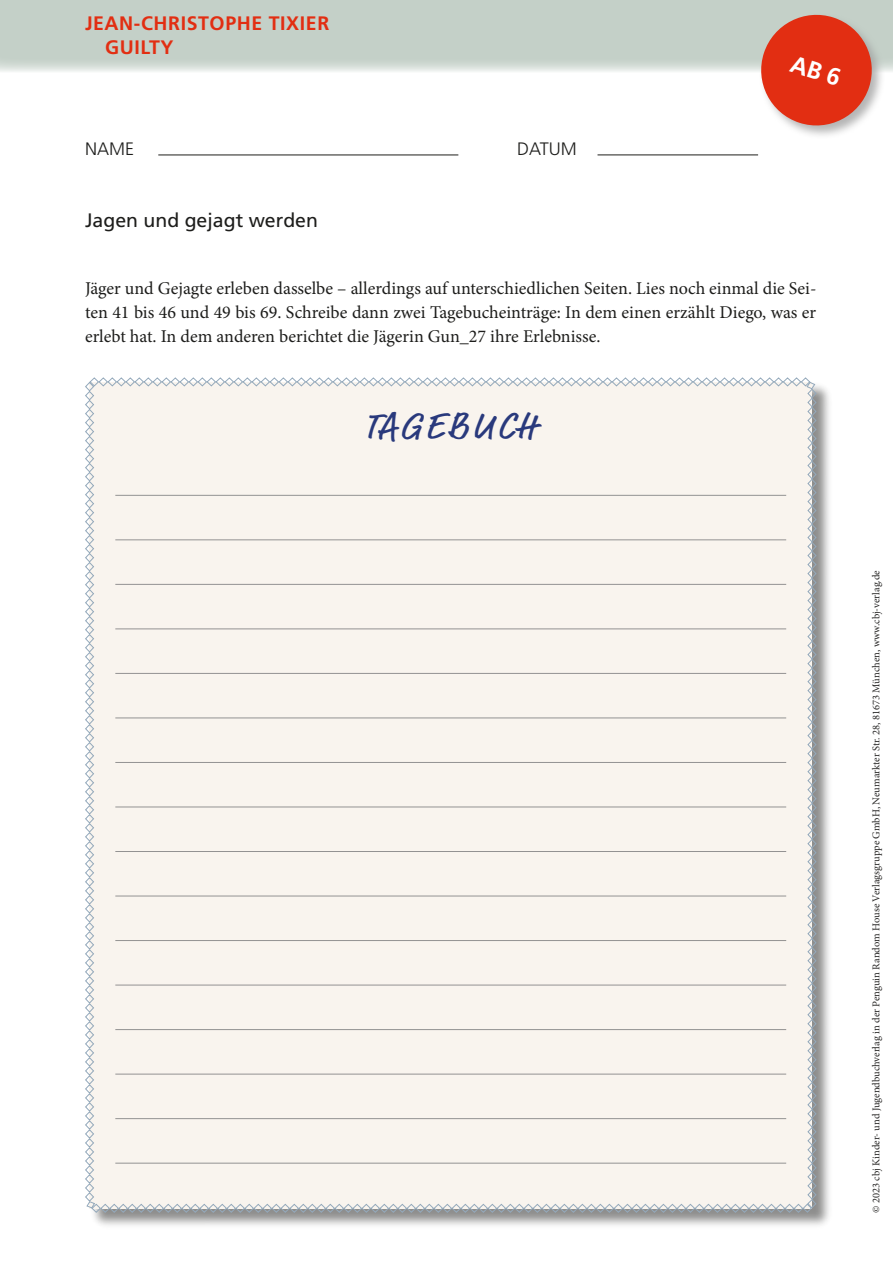
<style>
.page{position:relative;width:893px;height:1263px;background:#fff}
.page>*{position:absolute;margin:0;border:0;box-sizing:border-box;transform-origin:0 0}
.t1{font:37.5px "Market Pro";letter-spacing:.08em;color:#29397c}
.t2{font:700 19.5px/24px "Frutiger LT Pro";letter-spacing:.03em;color:#e22e12}
.t3{font:19.5px "Frutiger LT Pro";color:#1d1d1b}
.t4{font:18px/24px "Minion Pro";color:#1d1d1b;text-align:justify}
.t5{font:300 18px "Frutiger LT Pro";color:#1d1d1b}
.t6{font:10.5px "Minion Pro";color:#252423}
</style>
<div class="page">
<div style="left:0;top:0;width:893px;height:72px;background:#c4d0c8"></div>
<div style="left:759px;top:13px;width:127px;height:127px;background:#9d9d9d;opacity:.75"></div>
<hr style="left:158px;top:155px;width:300px;height:1px;background:#1d1d1b">
<hr style="left:597px;top:155px;width:161px;height:1px;background:#1d1d1b">
<div style="left:88px;top:381px;width:746px;height:849px;background:#1d1d1b;opacity:.5"></div>
<div style="left:85px;top:377px;width:732px;height:836px;background:#f9f4ee"></div>
<svg style="left:754px;top:13px;width:124px;height:119px"></svg>
<p class="t2" style="left:105px;top:12px;width:226px;text-indent:-20px">JEAN-CHRISTOPHE TIXIER<br>GUILTY</p>
<p class="t5" style="left:85px;top:138px;width:51px">NAME</p>
<p class="t5" style="left:517px;top:138px;width:61px">DATUM</p>
<p class="t3" style="left:85px;top:209px;width:234px">Jagen und gejagt werden</p>
<p class="t4" style="left:85px;top:276px;width:733px">Jäger und Gejagte erleben dasselbe – allerdings auf unterschiedlichen Seiten. Lies noch einmal die Sei&shy;ten 41 bis 46 und 49 bis 69. Schreibe dann zwei Tagebucheinträge: In dem einen erzählt Diego, was er erlebt hat. In dem anderen berichtet die Jägerin Gun_27 ihre Erlebnisse.</p>
<h1 class="t1" style="left:364px;top:400px;width:174px">TAGEBUCH</h1>
<p class="t6" style="left:869px;top:1213px;width:644px;rotate:-90deg">© 2023 cbj Kinder- und Jugendbuchverlag in der Penguin Random House Verlagsgruppe GmbH, Neumarkter Str. 28, 81673 München, www.cbj-verlag.de</p>
</div>
